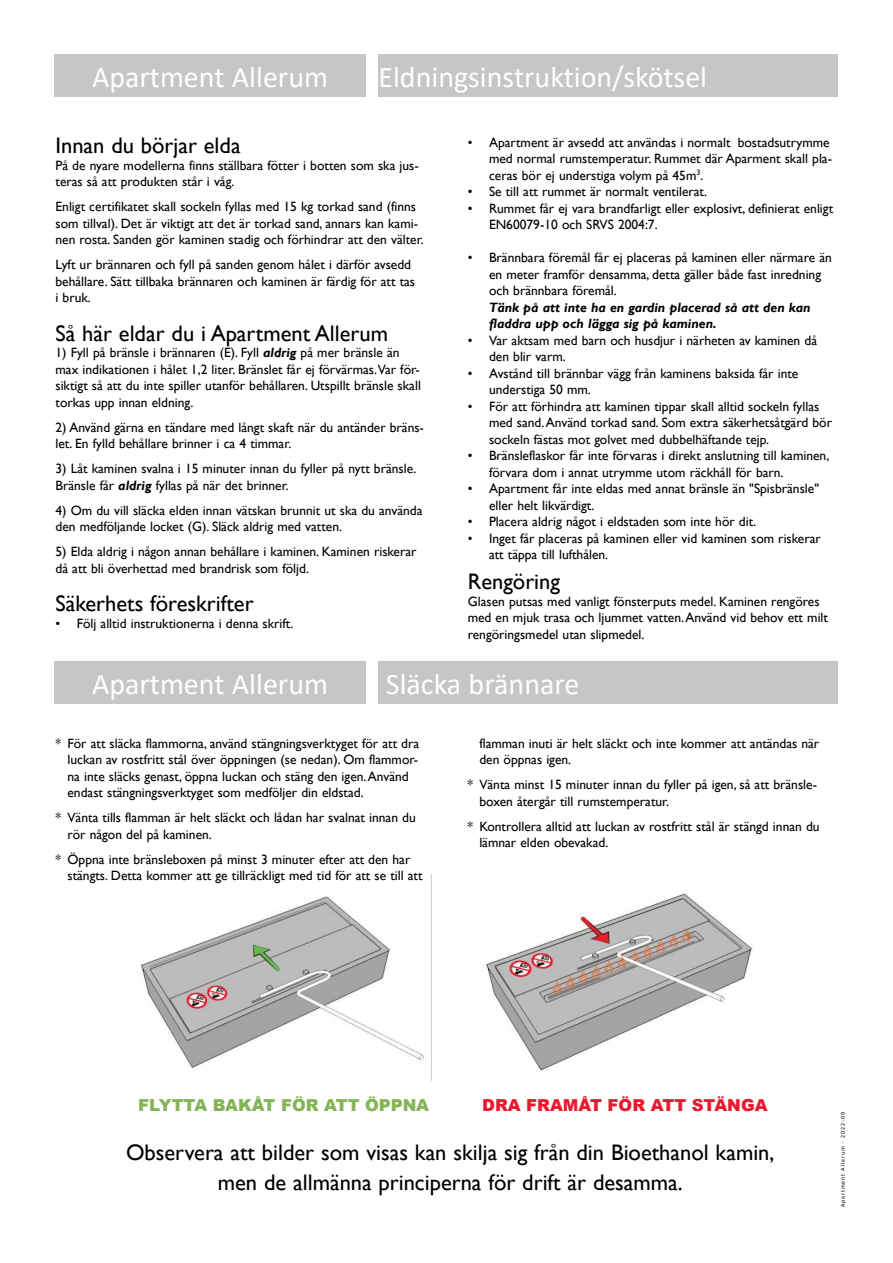
<style>
.page{position:relative;width:893px;height:1263px;background:#fff}
.page>*{position:absolute;margin:0;border:0;box-sizing:border-box;transform-origin:0 0}
.t1{font:30px "Calibri";color:#fff}
.t2{font:22.5px/30px "Gill Sans";color:#000;text-align:center}
.t3{font:900 16.5px "Arial";color:#85b458}
.t4{font:900 16.5px "Arial";color:#ea192e}
.t5{font:13.5px/16.5px "Gill Sans";color:#000}
.t6{font:italic 700 13.5px/16.5px "Gill Sans";color:#000}
.t7{font:6px "Calibri";letter-spacing:.15em;color:#000}
.s1{font-weight:700;font-style:italic}
</style>
<div class="page">
<img style="left:141px;top:896px;width:283px;height:172px">
<img style="left:486px;top:893px;width:266px;height:178px">
<div style="left:378px;top:54px;width:459px;height:43px;background:#c6c6c6"></div>
<div style="left:54px;top:54px;width:312px;height:43px;background:#c6c6c6"></div>
<div style="left:378px;top:661px;width:459px;height:43px;background:#c6c6c6"></div>
<div style="left:54px;top:661px;width:312px;height:43px;background:#c6c6c6"></div>
<h1 class="t1" style="left:92px;top:56px;width:238px">Apartment Allerum</h1>
<h1 class="t1" style="left:378px;top:56px;width:330px">Eldningsinstruktion/skötsel</h1>
<h2 class="t2" style="left:56px;top:131px;width:187px">Innan du börjar elda</h2>
<p class="t5" style="left:56px;top:157px;width:365px">På de nyare modellerna finns ställbara fötter i botten som ska jus&shy;teras så att produkten står i våg.</p>
<p class="t5" style="left:56px;top:199px;width:370px">Enligt certifikatet skall sockeln fyllas med 15 kg torkad sand (finns som tillval). Det är viktigt att det är torkad sand, annars kan kami&shy;nen rosta. Sanden gör kaminen stadig och förhindrar att den välter.</p>
<p class="t5" style="left:56px;top:257px;width:361px">Lyft ur brännaren och fyll på sanden genom hålet i därför avsedd behållare. Sätt tillbaka brännaren och kaminen är färdig för att tas i bruk.</p>
<h2 class="t2" style="left:56px;top:318px;width:334px">Så här eldar du i Apartment Allerum</h2>
<p class="t5" style="left:56px;top:345px;width:367px">1) Fyll på bränsle i brännaren (E). Fyll <span class="s1">aldrig</span> på mer bränsle än max indikationen i hålet 1,2 liter. Bränslet får ej förvärmas.Var för&shy;siktigt så att du inte spiller utanför behållaren. Utspillt bränsle skall torkas upp innan eldning.</p>
<p class="t5" style="left:56px;top:419px;width:370px">2) Använd gärna en tändare med långt skaft när du antänder bräns&shy;let. En fylld behållare brinner i ca 4 timmar.</p>
<p class="t5" style="left:56px;top:461px;width:362px">3) Låt kaminen svalna i 15 minuter innan du fyller på nytt bränsle.<br>Bränsle får <span class="s1">aldrig</span> fyllas på när det brinner.</p>
<p class="t5" style="left:56px;top:502px;width:368px">4) Om du vill släcka elden innan vätskan brunnit ut ska du använda den medföljande locket (G). Släck aldrig med vatten.</p>
<p class="t5" style="left:56px;top:544px;width:362px">5) Elda aldrig i någon annan behållare i kaminen. Kaminen riskerar då att bli överhettad med brandrisk som följd.</p>
<h2 class="t2" style="left:56px;top:589px;width:200px">Säkerhets föreskrifter</h2>
<p class="t5" style="left:56px;top:615px;width:239px">• Följ alltid instruktionerna i denna skrift.</p>
<p class="t5" style="left:489px;top:134px;width:345px;text-indent:-21px">• Apartment är avsedd att användas i normalt bostadsutrymme med normal rumstemperatur. Rummet där Aparment skall pla&shy;ceras bör ej understiga volym på 45m<sup>3</sup>.</p>
<p class="t5" style="left:468px;top:184px;width:241px">• Se till att rummet är normalt ventilerat.</p>
<p class="t5" style="left:489px;top:200px;width:346px;text-indent:-21px">• Rummet får ej vara brandfarligt eller explosivt, definierat enligt<br>EN60079-10 och SRVS 2004:7.</p>
<p class="t5" style="left:489px;top:250px;width:344px;text-indent:-21px">• Brännbara föremål får ej placeras på kaminen eller närmare än en meter framför densamma, detta gäller både fast inredning och brännbara föremål.</p>
<p class="t6" style="left:489px;top:299px;width:323px">Tänk på att inte ha en gardin placerad så att den kan fladdra upp och lägga sig på kaminen.</p>
<p class="t5" style="left:489px;top:332px;width:330px;text-indent:-21px">• Var aktsam med barn och husdjur i närheten av kaminen då den blir varm.</p>
<p class="t5" style="left:489px;top:365px;width:311px;text-indent:-21px">• Avstånd till brännbar vägg från kaminens baksida får inte understiga 50 mm.</p>
<p class="t5" style="left:489px;top:398px;width:345px;text-indent:-21px">• För att förhindra att kaminen tippar skall alltid sockeln fyllas med sand. Använd torkad sand. Som extra säkerhetsåtgärd bör sockeln fästas mot golvet med dubbelhäftande tejp.</p>
<p class="t5" style="left:489px;top:448px;width:342px;text-indent:-21px">• Bränsleflaskor får inte förvaras i direkt anslutning till kaminen, förvara dom i annat utrymme utom räckhåll för barn.</p>
<p class="t5" style="left:489px;top:481px;width:332px;text-indent:-21px">• Apartment får inte eldas med annat bränsle än "Spisbränsle" eller helt likvärdigt.</p>
<p class="t5" style="left:468px;top:514px;width:290px">• Placera aldrig något i eldstaden som inte hör dit.</p>
<p class="t5" style="left:489px;top:530px;width:333px;text-indent:-21px">• Inget får placeras på kaminen eller vid kaminen som riskerar att täppa till lufthålen.</p>
<h2 class="t2" style="left:468px;top:567px;width:94px">Rengöring</h2>
<p class="t5" style="left:468px;top:593px;width:362px">Glasen putsas med vanligt fönsterputs medel. Kaminen rengöres med en mjuk trasa och ljummet vatten. Använd vid behov ett milt rengöringsmedel utan slipmedel.</p>
<h1 class="t1" style="left:92px;top:663px;width:238px">Apartment Allerum</h1>
<h1 class="t1" style="left:386px;top:663px;width:195px">Släcka brännare</h1>
<p class="t5" style="left:68px;top:735px;width:353px;text-indent:-12px">* För att släcka flammorna, använd stängningsverktyget för att dra luckan av rostfritt stål över öppningen (se nedan). Om flammor&shy;na inte släcks genast, öppna luckan och stäng den igen. Använd endast stängningsverktyget som medföljer din eldstad.</p>
<p class="t5" style="left:68px;top:810px;width:350px;text-indent:-12px">* Vänta tills flamman är helt släckt och lådan har svalnat innan du rör någon del på kaminen.</p>
<p class="t5" style="left:68px;top:851px;width:357px;text-indent:-12px">* Öppna inte bränsleboxen på minst 3 minuter efter att den har stängts. Detta kommer att ge tillräckligt med tid för att se till att</p>
<p class="t5" style="left:479px;top:735px;width:341px">flamman inuti är helt släckt och inte kommer att antändas när den öppnas igen.</p>
<p class="t5" style="left:479px;top:777px;width:339px;text-indent:-12px">* Vänta minst 15 minuter innan du fyller på igen, så att bränsle&shy;boxen återgår till rumstemperatur.</p>
<p class="t5" style="left:479px;top:818px;width:342px;text-indent:-12px">* Kontrollera alltid att luckan av rostfritt stål är stängd innan du lämnar elden obevakad.</p>
<p class="t3" style="left:138px;top:1093px;width:292px">FLYTTA BAKÅT FÖR ATT ÖPPNA</p>
<p class="t4" style="left:482px;top:1093px;width:287px">DRA FRAMÅT FÖR ATT STÄNGA</p>
<h2 class="t2" style="left:126px;top:1138px;width:650px">Observera att bilder som visas kan skilja sig från din Bioethanol kamin, men de allmänna principerna för drift är desamma.</h2>
<p class="t7" style="left:839px;top:1207px;width:97px;rotate:-90deg">Apartment Allerum · 2022-09</p>
</div>
